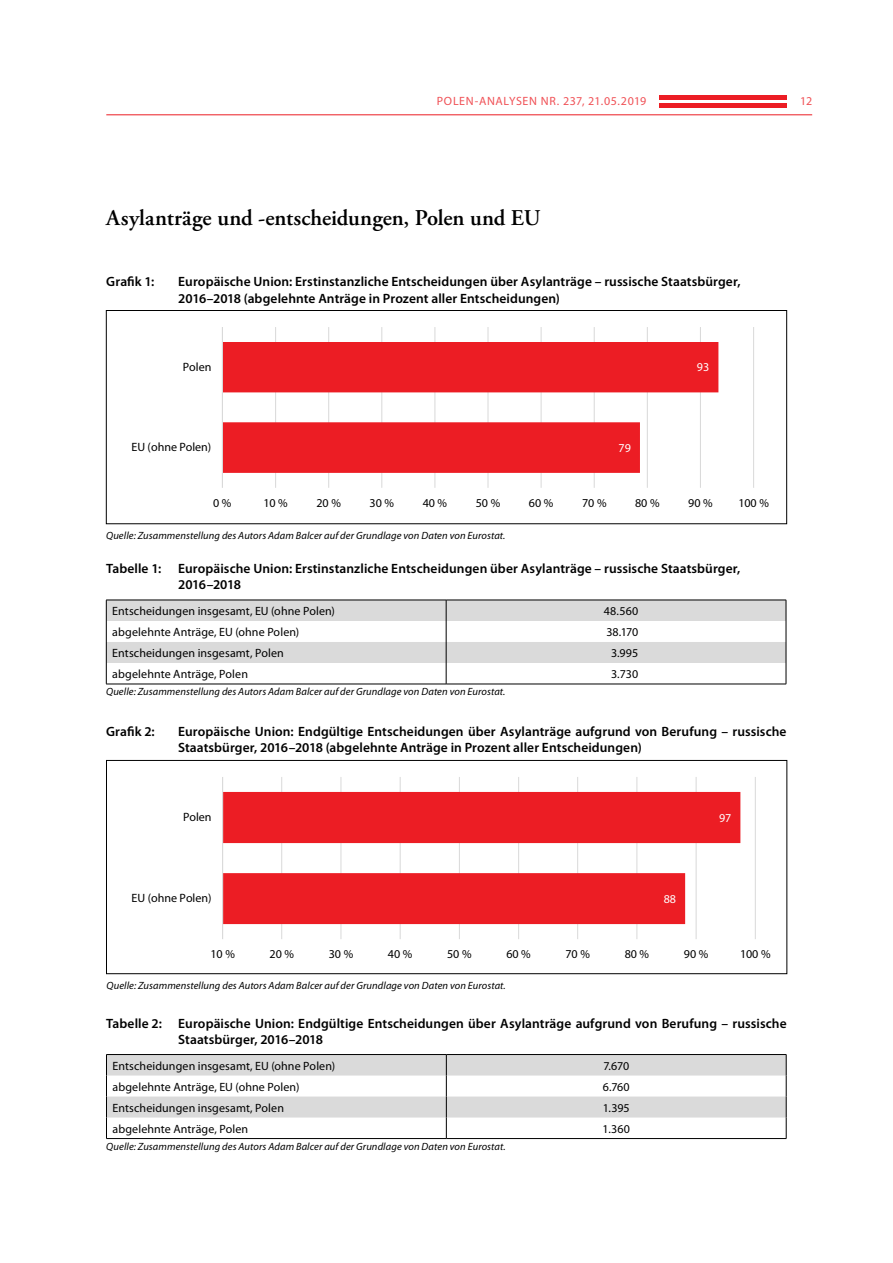
<style>
.page{position:relative;width:893px;height:1263px;background:#fff}
.page>*{position:absolute;margin:0;border:0;box-sizing:border-box;transform-origin:0 0}
.t1{font:600 22.5px "Adobe Garamond Pro";color:#000}
.t2{font:600 13.5px/16.2px "Myriad Pro";letter-spacing:.005em;color:#000}
.t3{font:12px "Myriad Pro";letter-spacing:.005em;color:#000}
.t4{font:12px "Myriad Pro";letter-spacing:.05em;color:#f05156}
.t5{font:12px "Myriad Pro";letter-spacing:-.005em;color:#fff}
.t6{font:italic 10.5px "Myriad Pro";letter-spacing:.01em;color:#000}
</style>
<div class="page">
<div style="left:659px;top:103px;width:128px;height:5px;background:#ec1d24"></div>
<hr style="left:659px;top:96px;width:128px;height:4px;background:#ec1d24">
<hr style="left:106px;top:114px;width:706px;height:1px;background:#ec1d24">
<hr style="left:275px;top:327px;width:1px;height:161px;background:#d9d9d9">
<hr style="left:328px;top:327px;width:1px;height:161px;background:#d9d9d9">
<hr style="left:382px;top:327px;width:1px;height:161px;background:#d9d9d9">
<hr style="left:435px;top:327px;width:1px;height:161px;background:#d9d9d9">
<hr style="left:488px;top:327px;width:1px;height:161px;background:#d9d9d9">
<hr style="left:541px;top:327px;width:1px;height:161px;background:#d9d9d9">
<hr style="left:594px;top:327px;width:1px;height:161px;background:#d9d9d9">
<hr style="left:647px;top:327px;width:1px;height:161px;background:#d9d9d9">
<hr style="left:700px;top:327px;width:1px;height:161px;background:#d9d9d9">
<hr style="left:753px;top:327px;width:1px;height:161px;background:#d9d9d9">
<svg style="left:223px;top:342px;width:495px;height:131px;fill:#ec1d24"></svg>
<hr style="left:222px;top:327px;width:1px;height:161px;background:#d9d9d9">
<div style="left:106px;top:310px;width:681px;height:214px;border:1px solid #000"></div>
<svg style="left:106px;top:600px;width:681px;height:84px"></svg>
<hr style="left:106px;top:684px;width:340px;height:1px;background:#000">
<hr style="left:446px;top:684px;width:340px;height:1px;background:#000">
<hr style="left:281px;top:777px;width:1px;height:162px;background:#d9d9d9">
<hr style="left:341px;top:777px;width:1px;height:162px;background:#d9d9d9">
<hr style="left:400px;top:777px;width:1px;height:162px;background:#d9d9d9">
<hr style="left:459px;top:777px;width:1px;height:162px;background:#d9d9d9">
<hr style="left:518px;top:777px;width:1px;height:162px;background:#d9d9d9">
<hr style="left:577px;top:777px;width:1px;height:162px;background:#d9d9d9">
<hr style="left:637px;top:777px;width:1px;height:162px;background:#d9d9d9">
<hr style="left:696px;top:777px;width:1px;height:162px;background:#d9d9d9">
<hr style="left:755px;top:777px;width:1px;height:162px;background:#d9d9d9">
<svg style="left:223px;top:792px;width:517px;height:132px;fill:#ec1d24"></svg>
<hr style="left:222px;top:777px;width:1px;height:162px;background:#d9d9d9">
<div style="left:106px;top:760px;width:681px;height:214px;border:1px solid #000"></div>
<svg style="left:106px;top:1054px;width:681px;height:84px"></svg>
<hr style="left:106px;top:1138px;width:340px;height:1px;background:#000">
<hr style="left:446px;top:1138px;width:340px;height:1px;background:#000">
<p class="t4" style="left:437px;top:94px;width:211px">POLEN-ANALYSEN NR. 237, 21.05.2019</p>
<p class="t4" style="left:800px;top:94px;width:14px">12</p>
<h1 class="t1" style="left:106px;top:205px;width:436px">Asylanträge und -entscheidungen, Polen und EU</h1>
<p class="t2" style="left:106px;top:273px;width:50px">Grafik 1:</p>
<p class="t2" style="left:178px;top:273px;width:564px">Europäische Union: Erstinstanzliche Entscheidungen über Asylanträge – russische Staatsbürger,<br>2016–2018 (abgelehnte Anträge in Prozent aller Entscheidungen)</p>
<p class="t3" style="left:183px;top:359px;width:30px">Polen</p>
<p class="t3" style="left:131px;top:440px;width:81px">EU (ohne Polen)</p>
<p class="t5" style="left:619px;top:440px;width:14px">79</p>
<p class="t5" style="left:697px;top:360px;width:14px">93</p>
<p class="t3" style="left:213px;top:495px;width:20px">0 %</p>
<p class="t3" style="left:263px;top:495px;width:26px">10 %</p>
<p class="t3" style="left:316px;top:495px;width:26px">20 %</p>
<p class="t3" style="left:370px;top:495px;width:26px">30 %</p>
<p class="t3" style="left:423px;top:495px;width:26px">40 %</p>
<p class="t3" style="left:476px;top:495px;width:26px">50 %</p>
<p class="t3" style="left:529px;top:495px;width:26px">60 %</p>
<p class="t3" style="left:582px;top:495px;width:26px">70 %</p>
<p class="t3" style="left:635px;top:495px;width:26px">80 %</p>
<p class="t3" style="left:688px;top:495px;width:26px">90 %</p>
<p class="t3" style="left:738px;top:495px;width:32px">100 %</p>
<p class="t6" style="left:106px;top:529px;width:401px">Quelle: Zusammenstellung des Autors Adam Balcer auf der Grundlage von Daten von Eurostat.</p>
<p class="t2" style="left:106px;top:560px;width:57px">Tabelle 1:</p>
<p class="t2" style="left:178px;top:560px;width:564px">Europäische Union: Erstinstanzliche Entscheidungen über Asylanträge – russische Staatsbürger,<br>2016–2018</p>
<p class="t3" style="left:112px;top:603px;width:224px">Entscheidungen insgesamt, EU (ohne Polen)</p>
<p class="t3" style="left:604px;top:603px;width:36px">48.560</p>
<p class="t3" style="left:112px;top:624px;width:188px">abgelehnte Anträge, EU (ohne Polen)</p>
<p class="t3" style="left:606px;top:624px;width:33px">38.170</p>
<p class="t3" style="left:112px;top:645px;width:173px">Entscheidungen insgesamt, Polen</p>
<p class="t3" style="left:611px;top:645px;width:29px">3.995</p>
<p class="t3" style="left:112px;top:666px;width:137px">abgelehnte Anträge, Polen</p>
<p class="t3" style="left:611px;top:666px;width:29px">3.730</p>
<p class="t6" style="left:106px;top:685px;width:401px">Quelle: Zusammenstellung des Autors Adam Balcer auf der Grundlage von Daten von Eurostat.</p>
<p class="t2" style="left:106px;top:723px;width:50px">Grafik 2:</p>
<p class="t2" style="left:178px;top:723px;width:610px">Europäische Union: Endgültige Entscheidungen über Asylanträge aufgrund von Berufung – russische<br>Staatsbürger, 2016–2018 (abgelehnte Anträge in Prozent aller Entscheidungen)</p>
<p class="t3" style="left:183px;top:810px;width:30px">Polen</p>
<p class="t3" style="left:132px;top:891px;width:81px">EU (ohne Polen)</p>
<p class="t5" style="left:664px;top:891px;width:14px">88</p>
<p class="t5" style="left:719px;top:810px;width:14px">97</p>
<p class="t3" style="left:210px;top:947px;width:26px">10 %</p>
<p class="t3" style="left:270px;top:947px;width:26px">20 %</p>
<p class="t3" style="left:329px;top:947px;width:26px">30 %</p>
<p class="t3" style="left:388px;top:947px;width:26px">40 %</p>
<p class="t3" style="left:447px;top:947px;width:26px">50 %</p>
<p class="t3" style="left:506px;top:947px;width:26px">60 %</p>
<p class="t3" style="left:565px;top:947px;width:26px">70 %</p>
<p class="t3" style="left:625px;top:947px;width:26px">80 %</p>
<p class="t3" style="left:684px;top:947px;width:26px">90 %</p>
<p class="t3" style="left:740px;top:947px;width:32px">100 %</p>
<p class="t6" style="left:106px;top:979px;width:401px">Quelle: Zusammenstellung des Autors Adam Balcer auf der Grundlage von Daten von Eurostat.</p>
<p class="t2" style="left:178px;top:1015px;width:610px;text-indent:-72px">Tabelle 2: Europäische Union: Endgültige Entscheidungen über Asylanträge aufgrund von Berufung – russische<br>Staatsbürger, 2016–2018</p>
<p class="t3" style="left:112px;top:1058px;width:224px">Entscheidungen insgesamt, EU (ohne Polen)</p>
<p class="t3" style="left:603px;top:1058px;width:27px">7.670</p>
<p class="t3" style="left:112px;top:1079px;width:188px">abgelehnte Anträge, EU (ohne Polen)</p>
<p class="t3" style="left:603px;top:1079px;width:29px">6.760</p>
<p class="t3" style="left:112px;top:1100px;width:173px">Entscheidungen insgesamt, Polen</p>
<p class="t3" style="left:603px;top:1100px;width:28px">1.395</p>
<p class="t3" style="left:112px;top:1121px;width:137px">abgelehnte Anträge, Polen</p>
<p class="t3" style="left:603px;top:1121px;width:29px">1.360</p>
<p class="t6" style="left:106px;top:1139px;width:401px">Quelle: Zusammenstellung des Autors Adam Balcer auf der Grundlage von Daten von Eurostat.</p>
</div>
